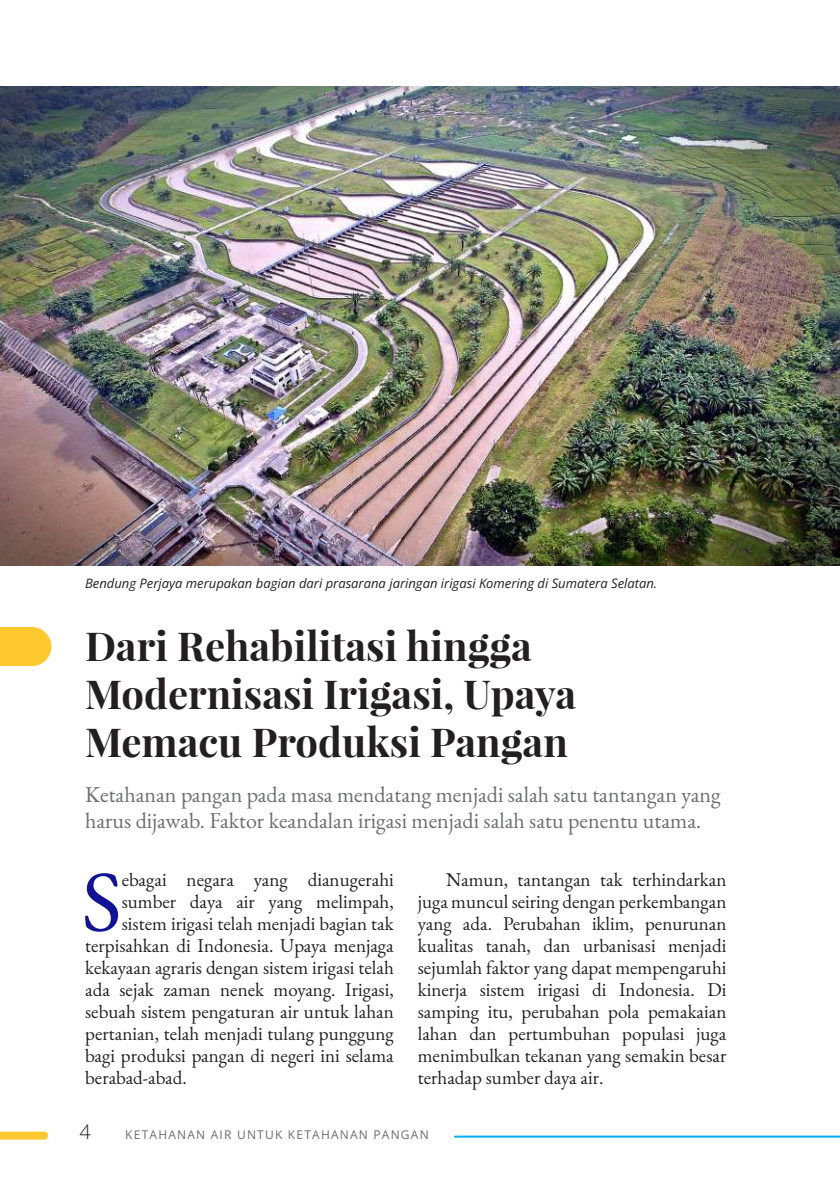
<style>
.page{position:relative;width:840px;height:1191px;background:#fff}
.page>*{position:absolute;margin:0;border:0;box-sizing:border-box;transform-origin:0 0}
.t1{font:86px "EB Garamond";color:#121494}
.t2{font:700 40px/48px "Playfair Display";color:#231f20}
.t3{font:22px/26px "EB Garamond";color:#6c6d70}
.t4{font:300 20px "Open Sans";color:#231f20}
.t5{font:19px/22px "EB Garamond";color:#231f20;text-align:justify}
.t6{font:italic 13px "Open Sans";color:#231f20}
.t7{font:12px "Open Sans";letter-spacing:.1em;color:#6c6d70}
</style>
<div class="page">
<div style="left:0;top:1131px;width:44px;height:8px;background:#fec830"></div>
<hr style="left:455px;top:1135px;width:384px;height:2px;background:#00aeef">
<hr style="left:839px;top:676px;width:1px;height:410px;background:#a8a9ad">
<img style="left:0;top:86px;width:839px;height:479px">
<svg style="left:0;top:627px;width:51px;height:39px"></svg>
<p class="t6" style="left:85px;top:574px;width:573px">Bendung Perjaya merupakan bagian dari prasarana jaringan irigasi Komering di Sumatera Selatan.</p>
<h2 class="t2" style="left:85px;top:621px;width:492px">Dari Rehabilitasi hingga<br>Modernisasi Irigasi, Upaya<br>Memacu Produksi Pangan</h2>
<p class="t3" style="left:85px;top:782px;width:636px">Ketahanan pangan pada masa mendatang menjadi salah satu tantangan yang harus dijawab. Faktor keandalan irigasi menjadi salah satu penentu utama.</p>
<p class="t5" style="left:417px;top:869px;width:310px;text-indent:28px">Namun, tantangan tak terhindarkan juga muncul seiring dengan perkembangan yang ada. Perubahan iklim, penurunan kualitas tanah, dan urbanisasi menjadi sejumlah faktor yang dapat mempengaruhi kinerja sistem irigasi di Indonesia. Di samping itu, perubahan pola pemakaian lahan dan pertumbuhan populasi juga menimbulkan tekanan yang semakin besar terhadap sumber daya air.</p>
<h1 class="t1" style="left:82px;top:845px;width:42px">S</h1>
<p class="t5" style="left:122px;top:869px;width:273px">ebagai negara yang dianugerahi</p>
<p class="t5" style="left:122px;top:891px;width:273px">sumber daya air yang melimpah,</p>
<p class="t5" style="left:122px;top:913px;width:273px">sistem irigasi telah menjadi bagian tak</p>
<p class="t5" style="left:85px;top:935px;width:310px">terpisahkan di Indonesia. Upaya menjaga</p>
<p class="t5" style="left:85px;top:957px;width:310px">kekayaan agraris dengan sistem irigasi telah</p>
<p class="t5" style="left:85px;top:979px;width:310px">ada sejak zaman nenek moyang. Irigasi,</p>
<p class="t5" style="left:85px;top:1001px;width:310px">sebuah sistem pengaturan air untuk lahan</p>
<p class="t5" style="left:85px;top:1023px;width:310px">pertanian, telah menjadi tulang punggung</p>
<p class="t5" style="left:85px;top:1045px;width:310px">bagi produksi pangan di negeri ini selama</p>
<p class="t5" style="left:85px;top:1067px;width:103px">berabad-abad.</p>
<p class="t4" style="left:79px;top:1118px;width:13px">4</p>
<p class="t7" style="left:125px;top:1126px;width:305px">KETAHANAN AIR UNTUK KETAHANAN PANGAN</p>
</div>
